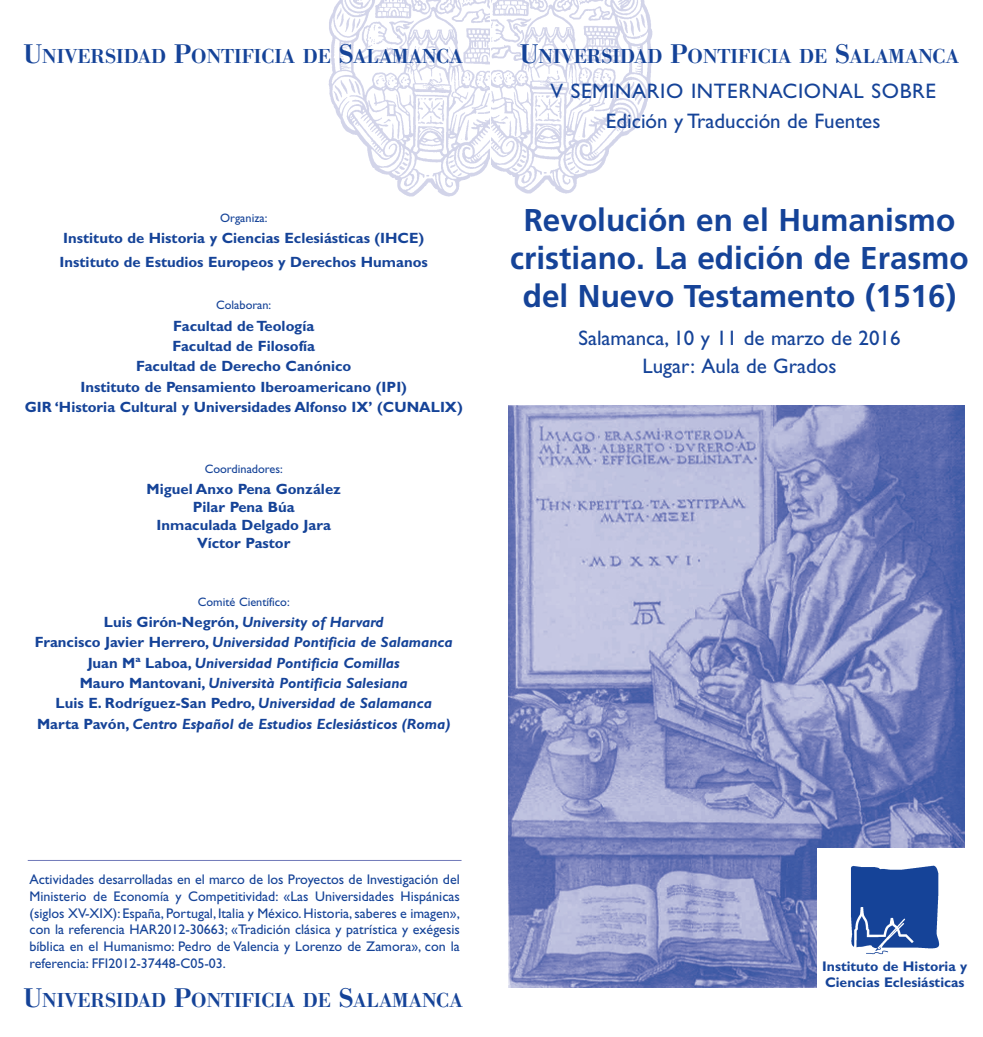
<style>
.page{position:relative;width:983px;height:1037px;background:#fff}
.page>*{position:absolute;margin:0;border:0;box-sizing:border-box;transform-origin:0 0}
.t1{font:700 31.5px/37.8px "Frutiger";color:#154398;text-align:center}
.t2{font:21px/29.8px "Gill Sans";color:#154398;text-align:center}
.t3{font:600 21px "Bodoni Antiqua T";color:#154398}
.t4{font:700 14.88px/20.3px "Gill Sans";color:#154398;text-align:center}
.t5{font:italic 700 14.88px/20.3px "Gill Sans";color:#154398;text-align:center}
.t6{font:14px/16.8px "Gill Sans";color:#154398;text-align:justify}
.t7{font:700 14px/16.8px "Gill Sans";color:#154398}
.t8{font:12.25px "Gill Sans";color:#154398}
.s1{font-size:28px}
.s2{font-style:normal}
</style>
<div class="page">
<img style="left:508px;top:406px;width:456px;height:581px">
<div style="left:817px;top:848px;width:159px;height:152px;background:#fff"></div>
<img style="left:491px;top:0;width:161px;height:194px">
<img style="left:328px;top:0;width:161px;height:197px">
<hr style="left:28px;top:860px;width:433px;height:1px;background:#6f79b8">
<img style="left:851px;top:865px;width:89px;height:90px">
<h2 class="t3" style="left:24px;top:44px;width:441px"><span class="s1">U</span>NIVERSIDAD <span class="s1">P</span>ONTIFICIA DE <span class="s1">S</span>ALAMANCA</h2>
<p class="t8" style="left:220px;top:213px;width:49px">Organiza:</p>
<p class="t4" style="left:60px;top:228px;width:370px;line-height:24px;text-align:left">Instituto de Historia y Ciencias Eclesiásticas (IHCE)<br>Instituto de Estudios Europeos y Derechos Humanos</p>
<p class="t8" style="left:216px;top:300px;width:57px">Colaboran:</p>
<p class="t4" style="left:25px;top:317px;width:439px">Facultad de Teología<br>Facultad de Filosofía<br>Facultad de Derecho Canónico<br>Instituto de Pensamiento Iberoamericano (IPI)<br>GIR ‘Historia Cultural y Universidades Alfonso IX’ (CUNALIX)</p>
<p class="t8" style="left:205px;top:464px;width:80px">Coordinadores:</p>
<p class="t4" style="left:147px;top:481px;width:196px;line-height:17.8px">Miguel Anxo Pena González<br>Pilar Pena Búa<br>Inmaculada Delgado Jara<br>Víctor Pastor</p>
<p class="t8" style="left:198px;top:597px;width:93px">Comité Científico:</p>
<p class="t5" style="left:35px;top:613px;width:419px"><span class="s2">Luis Girón-Negrón,</span> University of Harvard<br><span class="s2">Francisco Javier Herrero,</span> Universidad Pontificia de Salamanca <span class="s2">Juan Mª Laboa,</span> Universidad Pontificia Comillas<br><span class="s2">Mauro Mantovani,</span> Università Pontificia Salesiana<br><span class="s2">Luis E. Rodríguez-San Pedro,</span> Universidad de Salamanca <span class="s2">Marta Pavón,</span> Centro Español de Estudios Eclesiásticos (Roma)</p>
<h2 class="t3" style="left:520px;top:44px;width:441px"><span class="s1">U</span>NIVERSIDAD <span class="s1">P</span>ONTIFICIA DE <span class="s1">S</span>ALAMANCA</h2>
<h2 class="t2" style="left:550px;top:78px;width:387px">V SEMINARIO INTERNACIONAL SOBRE<br>Edición y Traducción de Fuentes</h2>
<h1 class="t1" style="left:510px;top:204px;width:460px">Revolución en el Humanismo cristiano. La edición de Erasmo del Nuevo Testamento (1516)</h1>
<h2 class="t2" style="left:578px;top:326px;width:323px;line-height:28px">Salamanca, 10 y 11 de marzo de 2016<br>Lugar: Aula de Grados</h2>
<p class="t6" style="left:29px;top:872px;width:432px">Actividades desarrolladas en el marco de los Proyectos de Investigación del Ministerio de Economía y Competitividad: «Las Universidades Hispánicas (siglos XV-XIX): España, Portugal, Italia y México.Historia,saberes e imagen», con la referencia HAR2012-30663; «Tradición clásica y patrística y exégesis bíblica en el Humanismo: Pedro de Valencia y Lorenzo de Zamora», con la referencia: FFI2012-37448-C05-03.</p>
<h2 class="t3" style="left:24px;top:987px;width:441px"><span class="s1">U</span>NIVERSIDAD <span class="s1">P</span>ONTIFICIA DE <span class="s1">S</span>ALAMANCA</h2>
<p class="t7" style="left:822px;top:959px;width:146px">Instituto de Historia y<br>Ciencias Eclesiásticas</p>
</div>
